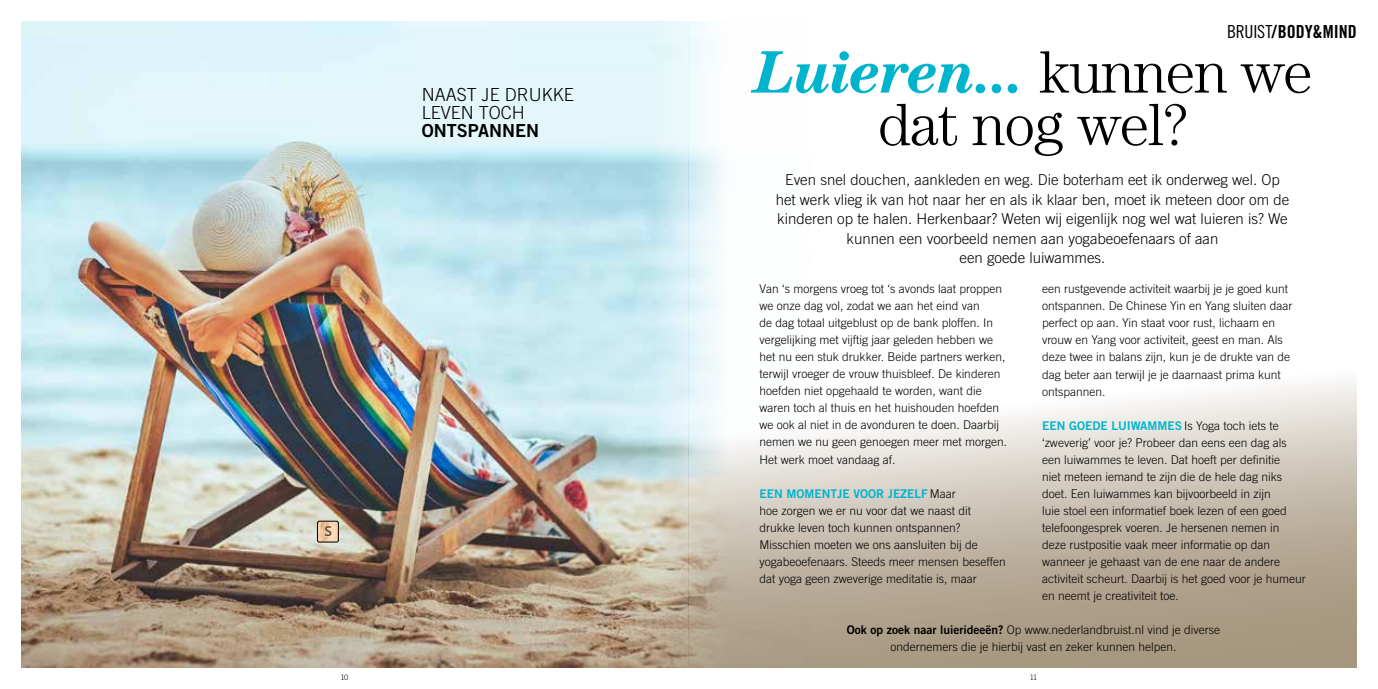
<style>
.page{position:relative;width:1378px;height:689px;background:#fff}
.page>*{position:absolute;margin:0;border:0;box-sizing:border-box;transform-origin:0 0}
.t1{font:300 60px/52.5px "Century Std";letter-spacing:-.02em;color:#000;text-align:center}
.t2{font:300 18px/18px "Trade Gothic LT Std";color:#000}
.t3{font:18px "Trade Gothic LT Std Bd Cn 20";color:#000}
.t4{font:18px "Trade Gothic LT Std Bd 2";color:#000}
.t5{font:300 15px/19.5px "Trade Gothic LT Std";color:#000;text-align:center}
.t6{font:300 12px/17px "Trade Gothic LT Std";color:#000}
.t7{font:12px "Trade Gothic LT Std Bd 2";color:#00b4ce}
.t8{font:300 7.5px "Trade Gothic LT Std";color:#000}
.s1{font-family:"Trade Gothic LT Std Cn 18"}
.s2{font-weight:700;font-style:italic;color:#00b4ce}
.s3{font-family:"Trade Gothic LT Std";font-weight:300;color:#000}
.s4{font-family:"Trade Gothic LT Std Bd 2";font-weight:400}
</style>
<div class="page">
<img style="left:21px;top:21px;width:668px;height:647px">
<svg style="left:317px;top:521px;width:22px;height:21px"></svg>
<div style="left:317px;top:521px;width:21px;height:21px;border:1px solid #000;border-radius:2px"></div>
<svg style="left:689px;top:21px;width:667px;height:647px"></svg>
<h2 class="t2" style="left:422px;top:86px;width:154px">NAAST JE DRUKKE<br>LEVEN TOCH</h2>
<h2 class="t4" style="left:422px;top:120px;width:119px">ONTSPANNEN</h2>
<h2 class="t3" style="left:1227px;top:21px;width:131px"><span class="s1">BRUIST</span>/BODY&amp;MIND</h2>
<h1 class="t1" style="left:754px;top:45px;width:560px"><span class="s2">Luieren...</span> kunnen we dat nog wel?</h1>
<p class="t5" style="left:776px;top:170px;width:515px">Even snel douchen, aankleden en weg. Die boterham eet ik onderweg wel. Op het werk vlieg ik van hot naar her en als ik klaar ben, moet ik meteen door om de kinderen op te halen. Herkenbaar? Weten wij eigenlijk nog wel wat luieren is? We kunnen een voorbeeld nemen aan yogabeoefenaars of aan<br>een goede luiwammes.</p>
<p class="t6" style="left:1042px;top:280px;width:252px">een rustgevende activiteit waarbij je je goed kunt ontspannen. De Chinese Yin en Yang sluiten daar perfect op aan. Yin staat voor rust, lichaam en vrouw en Yang voor activiteit, geest en man. Als deze twee in balans zijn, kun je de drukte van de dag beter aan terwijl je je daarnaast prima kunt ontspannen.</p>
<p class="t7" style="left:1042px;top:418px;width:238px">EEN GOEDE LUIWAMMES <span class="s3">Is Yoga toch iets te</span></p>
<p class="t6" style="left:1042px;top:434px;width:265px">‘zweverig’ voor je? Probeer dan eens een dag als een luiwammes te leven. Dat hoeft per definitie<br>niet meteen iemand te zijn die de hele dag niks doet. Een luiwammes kan bijvoorbeeld in zijn<br>luie stoel een informatief boek lezen of een goed telefoongesprek voeren. Je hersenen nemen in deze rustpositie vaak meer informatie op dan wanneer je gehaast van de ene naar de andere activiteit scheurt. Daarbij is het goed voor je humeur en neemt je creativiteit toe.</p>
<p class="t6" style="left:759px;top:280px;width:249px">Van ‘s morgens vroeg tot ‘s avonds laat proppen we onze dag vol, zodat we aan het eind van<br>de dag totaal uitgeblust op de bank ploffen. In vergelijking met vijftig jaar geleden hebben we het nu een stuk drukker. Beide partners werken, terwijl vroeger de vrouw thuisbleef. De kinderen hoefden niet opgehaald te worden, want die waren toch al thuis en het huishouden hoefden we ook al niet in de avonduren te doen. Daarbij nemen we nu geen genoegen meer met morgen.<br>Het werk moet vandaag af.</p>
<p class="t7" style="left:759px;top:486px;width:198px">EEN MOMENTJE VOOR JEZELF <span class="s3">Maar</span></p>
<p class="t6" style="left:759px;top:502px;width:248px">hoe zorgen we er nu voor dat we naast dit drukke leven toch kunnen ontspannen?<br>Misschien moeten we ons aansluiten bij de yogabeoefenaars. Steeds meer mensen beseffen dat yoga geen zweverige meditatie is, maar</p>
<p class="t6" style="left:847px;top:621px;width:375px;text-align:center"><span class="s4">Ook op zoek naar luierideeën?</span> Op www.nederlandbruist.nl vind je diverse ondernemers die je hierbij vast en zeker kunnen helpen.</p>
<p class="t8" style="left:341px;top:672px;width:9px">10</p>
<p class="t8" style="left:1029px;top:672px;width:9px">11</p>
</div>
